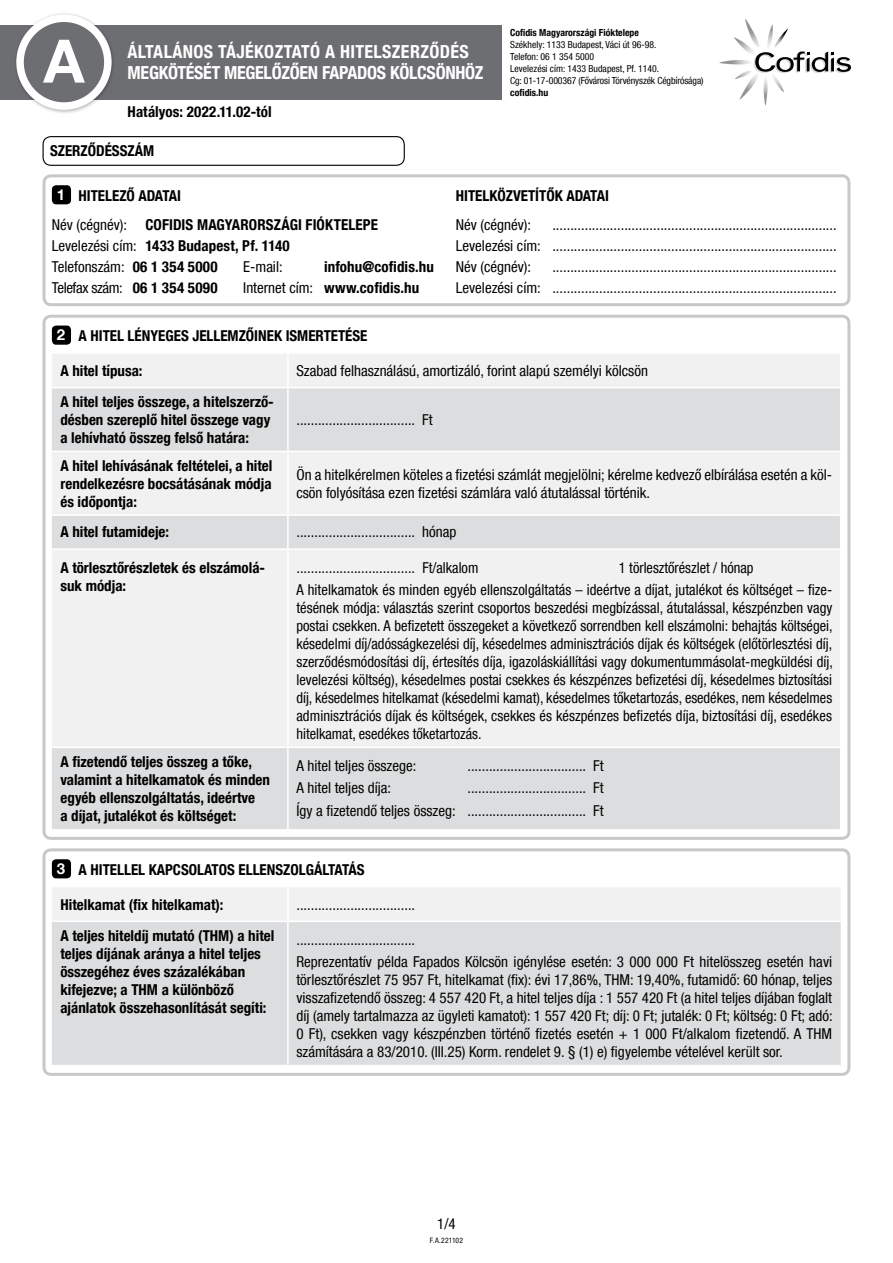
<style>
.page{position:relative;width:893px;height:1263px;background:#fff}
.page>*{position:absolute;margin:0;border:0;box-sizing:border-box;transform-origin:0 0}
.t1{font:700 60px "Helvetica Neue LT Com";color:#fff}
.t2{font:700 condensed 18px/21.6px "Helvetica Neue LT Com";letter-spacing:-.015em;color:#fff}
.t3{font:condensed 15px/18px "Helvetica Neue LT Com";color:#000}
.t4{font:700 condensed 15px/18px "Helvetica Neue LT Com";color:#000}
.t5{font:condensed 15px/22.2px "Helvetica Neue LT Com";color:#000;scale:.96 1}
.t6{font:condensed 15px "Helvetica Neue LT Com";letter-spacing:-.025em;color:#000}
.t7{font:condensed 9.75px/12px "Helvetica Neue LT Com";color:#000}
.t8{font:700 condensed 9.75px "Helvetica Neue LT Com";color:#000}
.t9{font:condensed 7.5px "Helvetica Neue LT Com";letter-spacing:.02em;color:#000}
.s1{font-stretch:normal;color:#fff}
.s2{font-weight:400}
.s3{font-weight:700}
</style>
<div class="page">
<svg style="left:719px;top:19px;width:132px;height:86px"></svg>
<div style="left:0;top:25px;width:502px;height:74px;background:#6d6e71"></div>
<div style="left:14px;top:12px;width:102px;height:102px;background:#000;opacity:.3"></div>
<div style="left:20px;top:18px;width:88px;height:88px;background:#6d6e71;border-radius:50%"></div>
<div style="left:16px;top:15px;width:96px;height:95px;border:8px solid #fff;border-radius:50%"></div>
<div style="left:43px;top:136px;width:362px;height:30px;border:1px solid #000;border-radius:8px"></div>
<div style="left:52px;top:185px;width:19px;height:19px;background:#000;border-radius:4px"></div>
<div style="left:43px;top:174px;width:807px;height:132px;border:3px solid #c7c8ca;border-radius:7px"></div>
<div style="left:52px;top:326px;width:19px;height:19px;background:#000;border-radius:4px"></div>
<div style="left:52px;top:354px;width:788px;height:33px;background:#f1f1f2"></div>
<svg style="left:52px;top:388px;width:788px;height:441px;fill:#f1f1f2"></svg>
<hr style="left:287px;top:354px;width:2px;height:33px;background:#fff">
<hr style="left:287px;top:388px;width:2px;height:63px;background:#fff">
<hr style="left:52px;top:451px;width:236px;height:1px;background:#fff">
<hr style="left:288px;top:451px;width:553px;height:1px;background:#fff">
<hr style="left:287px;top:452px;width:2px;height:62px;background:#fff">
<hr style="left:52px;top:514px;width:236px;height:2px;background:#fff">
<hr style="left:288px;top:514px;width:553px;height:2px;background:#fff">
<hr style="left:287px;top:516px;width:2px;height:32px;background:#fff">
<hr style="left:52px;top:548px;width:236px;height:2px;background:#fff">
<hr style="left:288px;top:548px;width:553px;height:2px;background:#fff">
<hr style="left:287px;top:550px;width:2px;height:197px;background:#fff">
<hr style="left:52px;top:747px;width:236px;height:1px;background:#fff">
<hr style="left:288px;top:747px;width:553px;height:1px;background:#fff">
<hr style="left:287px;top:748px;width:2px;height:81px;background:#fff">
<div style="left:43px;top:315px;width:807px;height:525px;border:3px solid #c7c8ca;border-radius:7px"></div>
<div style="left:52px;top:859px;width:19px;height:19px;background:#000;border-radius:4px"></div>
<div style="left:52px;top:888px;width:789px;height:32px;background:#f1f1f2"></div>
<div style="left:52px;top:922px;width:789px;height:143px;background:#dcddde"></div>
<hr style="left:287px;top:887px;width:2px;height:33px;background:#fff">
<hr style="left:287px;top:922px;width:2px;height:143px;background:#fff">
<div style="left:43px;top:848px;width:807px;height:228px;border:3px solid #c7c8ca;border-radius:7px"></div>
<p class="t8" style="left:510px;top:26px;width:130px">Cofidis Magyarországi Fióktelepe</p>
<p class="t7" style="left:510px;top:38px;width:195px">Székhely: 1133 Budapest, Váci út 96-98.<br>Telefon: 06 1 354 5000<br>Levelezési cím: 1433 Budapest, Pf. 1140.<br>Cg: 01-17-000367 (Fővárosi Törvényszék Cégbírósága)</p>
<h1 class="t1" style="left:43px;top:23px;width:43px">A</h1>
<p class="t2" style="left:128px;top:41px;width:358px">ÁLTALÁNOS TÁJÉKOZTATÓ A HITELSZERZŐDÉS<br>MEGKÖTÉSÉT MEGELŐZŐEN FAPADOS KÖLCSÖNHÖZ</p>
<p class="t4" style="left:128px;top:103px;width:146px">Hatályos: 2022.11.02-tól</p>
<p class="t4" style="left:50px;top:142px;width:106px">SZERZŐDÉSSZÁM</p>
<p class="t4" style="left:57px;top:186px;width:126px"><span class="s1">1</span> HITELEZŐ ADATAI</p>
<p class="t4" style="left:456px;top:186px;width:154px">HITELKÖZVETÍTŐK ADATAI</p>
<p class="t4" style="left:52px;top:216px;width:328px"><span class="s2">Név (cégnév):</span> COFIDIS MAGYARORSZÁGI FIÓKTELEPE</p>
<p class="t3" style="left:456px;top:216px;width:77px">Név (cégnév):</p>
<p class="t3" style="left:552px;top:216px;width:286px">...............................................................................</p>
<p class="t4" style="left:52px;top:237px;width:239px"><span class="s2">Levelezési cím:</span> 1433 Budapest, Pf. 1140</p>
<p class="t3" style="left:456px;top:237px;width:382px">Levelezési cím: ...............................................................................</p>
<p class="t3" style="left:52px;top:258px;width:167px">Telefonszám: <span class="s3">06 1 354 5000</span></p>
<p class="t3" style="left:243px;top:258px;width:41px">E-mail:</p>
<p class="t4" style="left:324px;top:258px;width:111px">infohu@cofidis.hu</p>
<p class="t3" style="left:456px;top:258px;width:77px">Név (cégnév):</p>
<p class="t3" style="left:552px;top:258px;width:286px">...............................................................................</p>
<p class="t6" style="left:52px;top:279px;width:167px">Telefax szám: <span class="s3">06 1 354 5090</span></p>
<p class="t4" style="left:243px;top:279px;width:178px"><span class="s2">Internet cím:</span> www.cofidis.hu</p>
<p class="t3" style="left:456px;top:279px;width:382px">Levelezési cím: ...............................................................................</p>
<p class="t4" style="left:57px;top:327px;width:312px"><span class="s1">2</span> A HITEL LÉNYEGES JELLEMZŐINEK ISMERTETÉSE</p>
<p class="t4" style="left:60px;top:362px;width:84px">A hitel típusa:</p>
<p class="t3" style="left:296px;top:361px;width:353px">Szabad felhasználású, amortizáló, forint alapú személyi kölcsön</p>
<p class="t4" style="left:60px;top:393px;width:215px">A hitel teljes összege, a hitelszerző&shy;désben szereplő hitel összege vagy a lehívható összeg felső határa:</p>
<p class="t8" style="left:510px;top:86px;width:40px">cofidis.hu</p>
<p class="t3" style="left:296px;top:410px;width:138px">................................. Ft</p>
<p class="t4" style="left:60px;top:456px;width:214px;text-align:justify">A hitel lehívásának feltételei, a hitel rendelkezésre bocsátásának módja és időpontja:</p>
<p class="t3" style="left:296px;top:465px;width:537px">Ön a hitelkérelmen köteles a fizetési számlát megjelölni; kérelme kedvező elbírálása esetén a köl&shy;csön folyósítása ezen fizetési számlára való átutalással történik.</p>
<p class="t4" style="left:60px;top:523px;width:110px">A hitel futamideje:</p>
<p class="t3" style="left:296px;top:523px;width:162px">................................. hónap</p>
<p class="t4" style="left:60px;top:558px;width:206px">A törlesztőrészletek és elszámolá&shy;suk módja:</p>
<p class="t3" style="left:296px;top:558px;width:183px">................................. Ft/alkalom</p>
<p class="t5" style="left:296px;top:556px;width:560px;text-indent:322px">1 törlesztőrészlet / hónap<br>A hitelkamatok és minden egyéb ellenszolgáltatás – ideértve a díjat, jutalékot és költséget – fize-</p>
<p class="t3" style="left:296px;top:598px;width:538px;text-align:justify">tésének módja: választás szerint csoportos beszedési megbízással, átutalással, készpénzben vagy postai csekken. A befizetett összegeket a következő sorrendben kell elszámolni: behajtás költségei, késedelmi díj/adósságkezelési díj, késedelmes adminisztrációs díjak és költségek (előtörlesztési díj, szerződésmódosítási díj, értesítés díja, igazoláskiállítási vagy dokumentummásolat-megküldési díj, levelezési költség), késedelmes postai csekkes és készpénzes befizetési díj, késedelmes biztosítási díj, késedelmes hitelkamat (késedelmi kamat), késedelmes tőketartozás, esedékes, nem késedelmes adminisztrációs díjak és költségek, csekkes és készpénzes befizetés díja, biztosítási díj, esedékes hitelkamat, esedékes tőketartozás.</p>
<p class="t4" style="left:60px;top:752px;width:211px">A fizetendő teljes összeg a tőke, valamint a hitelkamatok és minden egyéb ellenszolgáltatás, ideértve<br>a díjat, jutalékot és költséget:</p>
<p class="t3" style="left:296px;top:756px;width:121px">A hitel teljes összege:</p>
<p class="t3" style="left:467px;top:756px;width:138px">................................. Ft</p>
<p class="t3" style="left:296px;top:779px;width:96px">A hitel teljes díja:</p>
<p class="t3" style="left:296px;top:777px;width:309px;line-height:22.5px;text-align:right">................................. Ft<br>Így a fizetendő teljes összeg: ................................. Ft</p>
<p class="t4" style="left:57px;top:860px;width:309px"><span class="s1">3</span> A HITELLEL KAPCSOLATOS ELLENSZOLGÁLTATÁS</p>
<p class="t4" style="left:60px;top:895px;width:165px">Hitelkamat (fix hitelkamat):</p>
<p class="t3" style="left:296px;top:895px;width:120px">.................................</p>
<p class="t4" style="left:60px;top:926px;width:215px">A teljes hiteldíj mutató (THM) a hitel teljes díjának aránya a hitel teljes összegéhez éves százalékában kifejezve; a THM a különböző ajánlatok összehasonlítását segíti:</p>
<p class="t3" style="left:296px;top:928px;width:537px;line-height:22.2px">.................................<br>Reprezentatív példa Fapados Kölcsön igénylése esetén: 3 000 000 Ft hitelösszeg esetén havi</p>
<p class="t3" style="left:296px;top:970px;width:538px;text-align:justify">törlesztőrészlet 75 957 Ft, hitelkamat (fix): évi 17,86%, THM: 19,40%, futamidő: 60 hónap, teljes visszafizetendő összeg: 4 557 420 Ft, a hitel teljes díja : 1 557 420 Ft (a hitel teljes díjában foglalt díj (amely tartalmazza az ügyleti kamatot): 1 557 420 Ft; díj: 0 Ft; jutalék: 0 Ft; költség: 0 Ft; adó:<br>0 Ft), csekken vagy készpénzben történő fizetés esetén + 1 000 Ft/alkalom fizetendő. A THM számítására a 83/2010. (III.25) Korm. rendelet 9. § (1) e) figyelembe vételével került sor.</p>
<p class="t3" style="left:437px;top:1214px;width:20px">1/4</p>
<p class="t9" style="left:430px;top:1236px;width:35px">F.A.221102</p>
</div>
